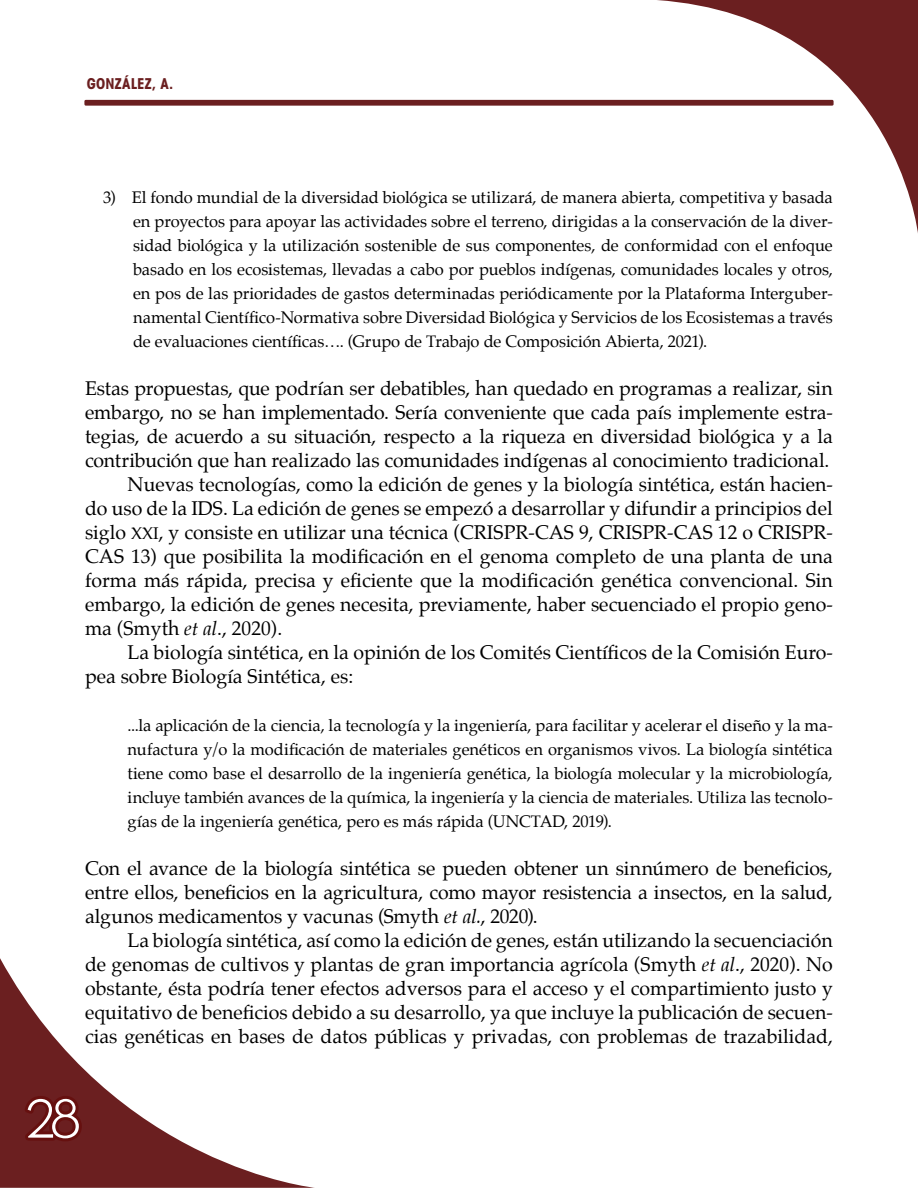
<style>
.page{position:relative;width:918px;height:1188px;background:#fff}
.page>*{position:absolute;margin:0;border:0;box-sizing:border-box;transform-origin:0 0}
.t1{font:60px "Martin Got URWT Ligh";color:#fff}
.t2{font:19.5px/24px "Palatino";color:#000;text-align:justify}
.t3{font:16.5px/24px "Palatino";letter-spacing:-.005em;color:#000;text-align:justify}
.t4{font:700 condensed 15px "Avant Garde";letter-spacing:.005em;color:#6b1f20}
.s1{font-family:"Palatino Roman SC850";font-size:16.65px}
.s2{font-style:italic}
</style>
<div class="page">
<svg style="left:0;top:958px;width:315px;height:230px"></svg>
<div style="left:84px;top:100px;width:750px;height:6px;background:#6b1f20;border-radius:2px"></div>
<svg style="left:20px;top:1091px;width:66px;height:55px;background:#681717"></svg>
<svg style="left:656px;top:0;width:261px;height:227px"></svg>
<svg style="left:917px;top:0;width:1px;height:233px"></svg>
<p class="t4" style="left:87px;top:74px;width:88px">GONZÁLEZ, A.</p>
<p class="t3" style="left:133px;top:185px;width:701px;text-indent:-30px">3) El fondo mundial de la diversidad biológica se utilizará, de manera abierta, competitiva y basada en proyectos para apoyar las actividades sobre el terreno, dirigidas a la conservación de la diver&shy;sidad biológica y la utilización sostenible de sus componentes, de conformidad con el enfoque basado en los ecosistemas, llevadas a cabo por pueblos indígenas, comunidades locales y otros, en pos de las prioridades de gastos determinadas periódicamente por la Plataforma Interguber&shy;namental Científico-Normativa sobre Diversidad Biológica y Servicios de los Ecosistemas a través de evaluaciones científicas…. (Grupo de Trabajo de Composición Abierta, 2021).</p>
<p class="t2" style="left:85px;top:376px;width:749px">Estas propuestas, que podrían ser debatibles, han quedado en programas a realizar, sin</p>
<p class="t2" style="left:85px;top:400px;width:749px">embargo, no se han implementado. Sería conveniente que cada país implemente estra-</p>
<p class="t2" style="left:85px;top:424px;width:749px">tegias, de acuerdo a su situación, respecto a la riqueza en diversidad biológica y a la</p>
<p class="t2" style="left:85px;top:448px;width:746px">contribución que han realizado las comunidades indígenas al conocimiento tradicional.</p>
<p class="t2" style="left:128px;top:472px;width:707px">Nuevas tecnologías, como la edición de genes y la biología sintética, están hacien-</p>
<p class="t2" style="left:85px;top:496px;width:749px">do uso de la IDS. La edición de genes se empezó a desarrollar y difundir a principios del</p>
<p class="t2" style="left:85px;top:520px;width:749px">siglo <span class="s1">xxi</span>, y consiste en utilizar una técnica (CRISPR-CAS 9, CRISPR-CAS 12 o CRISPR-</p>
<p class="t2" style="left:85px;top:544px;width:749px">CAS 13) que posibilita la modificación en el genoma completo de una planta de una</p>
<p class="t2" style="left:85px;top:568px;width:749px">forma más rápida, precisa y eficiente que la modificación genética convencional. Sin</p>
<p class="t2" style="left:85px;top:592px;width:749px">embargo, la edición de genes necesita, previamente, haber secuenciado el propio geno-</p>
<p class="t2" style="left:85px;top:616px;width:199px">ma (Smyth <span class="s2">et al</span>., 2020).</p>
<p class="t2" style="left:128px;top:640px;width:707px">La biología sintética, en la opinión de los Comités Científicos de la Comisión Euro-</p>
<p class="t2" style="left:85px;top:664px;width:270px">pea sobre Biología Sintética, es:</p>
<p class="t3" style="left:128px;top:713px;width:707px">...la aplicación de la ciencia, la tecnología y la ingeniería, para facilitar y acelerar el diseño y la ma&shy;nufactura y/o la modificación de materiales genéticos en organismos vivos. La biología sintética tiene como base el desarrollo de la ingeniería genética, la biología molecular y la microbiología, incluye también avances de la química, la ingeniería y la ciencia de materiales. Utiliza las tecnolo&shy;gías de la ingeniería genética, pero es más rápida (UNCTAD, 2019).</p>
<p class="t2" style="left:85px;top:856px;width:749px">Con el avance de la biología sintética se pueden obtener un sinnúmero de beneficios, entre ellos, beneficios en la agricultura, como mayor resistencia a insectos, en la salud, algunos medicamentos y vacunas (Smyth <span class="s2">et al.</span>, 2020).</p>
<p class="t2" style="left:85px;top:928px;width:749px;text-indent:43px">La biología sintética, así como la edición de genes, están utilizando la secuenciación de genomas de cultivos y plantas de gran importancia agrícola (Smyth <span class="s2">et al</span>., 2020). No obstante, ésta podría tener efectos adversos para el acceso y el compartimiento justo y equitativo de beneficios debido a su desarrollo, ya que incluye la publicación de secuen&shy;cias genéticas en bases de datos públicas y privadas, con problemas de trazabilidad,</p>
<h1 class="t1" style="left:26px;top:1082px;width:57px">28</h1>
</div>
